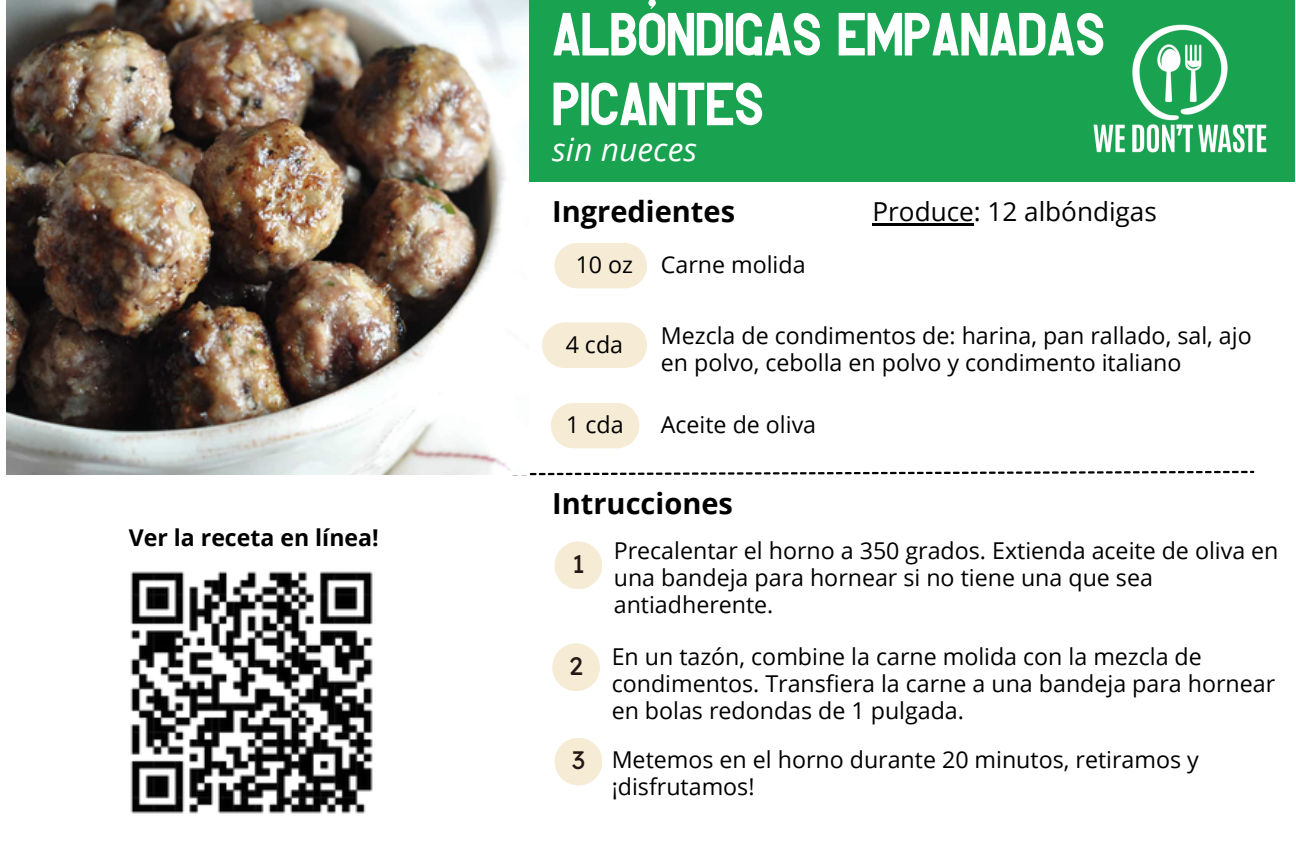
<style>
.page{position:relative;width:1296px;height:864px;background:#fff}
.page>*{position:absolute;margin:0;border:0;box-sizing:border-box;transform-origin:0 0}
.t1{font:60px/69.6px "Kompot Sans";color:#fff}
.t2{font:italic 31.8px "Open Sans";color:#fff}
.t3{font:700 29.1px "Open Sans";color:#000}
.t4{font:26.1px "Open Sans";color:#000}
.t5{font:25.2px "Lexend Deca";color:#231815}
.t6{font:23.1px/27px "Open Sans";color:#000}
.t7{font:700 23.1px "Open Sans";color:#000}
</style>
<div class="page">
<div style="left:511px;top:0;width:784px;height:182px;background:#19a250"></div>
<svg style="left:555px;top:243px;width:92px;height:45px;background:#f6ecd8"></svg>
<svg style="left:542px;top:322px;width:105px;height:46px;background:#f6edd8"></svg>
<svg style="left:551px;top:403px;width:88px;height:45px;background:#f6edd8"></svg>
<div style="left:555px;top:541px;width:47px;height:48px;background:#f6ebd4;border-radius:50%"></div>
<div style="left:552px;top:643px;width:48px;height:48px;background:#f6ebd4;border-radius:50%"></div>
<div style="left:555px;top:738px;width:47px;height:47px;background:#f6ebd4;border-radius:50%"></div>
<svg style="left:529px;top:471px;width:725px;height:4px"></svg>
<img style="left:1093px;top:24px;width:174px;height:129px">
<img style="left:130px;top:571px;width:243px;height:243px">
<img style="left:6px;top:0;width:522px;height:474px">
<hr style="left:873px;top:223px;width:101px;height:2px;background:#000">
<p class="t7" style="left:129px;top:521px;width:251px">Ver la receta en línea!</p>
<p class="t1" style="left:552px;top:-1px;width:554px">ALBÓNDIGAS EMPANADAS<br>PICANTES</p>
<p class="t2" style="left:552px;top:127px;width:146px">sin nueces</p>
<p class="t3" style="left:552px;top:191px;width:184px">Ingredientes</p>
<p class="t6" style="left:576px;top:251px;width:59px">10 oz</p>
<p class="t6" style="left:661px;top:251px;width:146px">Carne molida</p>
<p class="t4" style="left:873px;top:193px;width:286px">Produce: 12 albóndigas</p>
<p class="t6" style="left:566px;top:330px;width:59px">4 cda</p>
<p class="t6" style="left:566px;top:411px;width:59px">1 cda</p>
<p class="t6" style="left:661px;top:322px;width:592px">Mezcla de condimentos de: harina, pan rallado, sal, ajo en polvo, cebolla en polvo y condimento italiano</p>
<p class="t6" style="left:661px;top:411px;width:157px">Aceite de oliva</p>
<p class="t3" style="left:552px;top:483px;width:182px">Intrucciones</p>
<p class="t5" style="left:572px;top:548px;width:14px">1</p>
<p class="t5" style="left:569px;top:649px;width:15px">2</p>
<p class="t5" style="left:572px;top:744px;width:15px">3</p>
<p class="t6" style="left:614px;top:536px;width:666px">Precalentar el horno a 350 grados. Extienda aceite de oliva en una bandeja para hornear si no tiene una que sea antiadherente.</p>
<p class="t6" style="left:612px;top:643px;width:665px">En un tazón, combine la carne molida con la mezcla de condimentos. Transfiera la carne a una bandeja para hornear en bolas redondas de 1 pulgada.</p>
<p class="t6" style="left:612px;top:746px;width:589px">Metemos en el horno durante 20 minutos, retiramos y ¡disfrutamos!</p>
</div>
